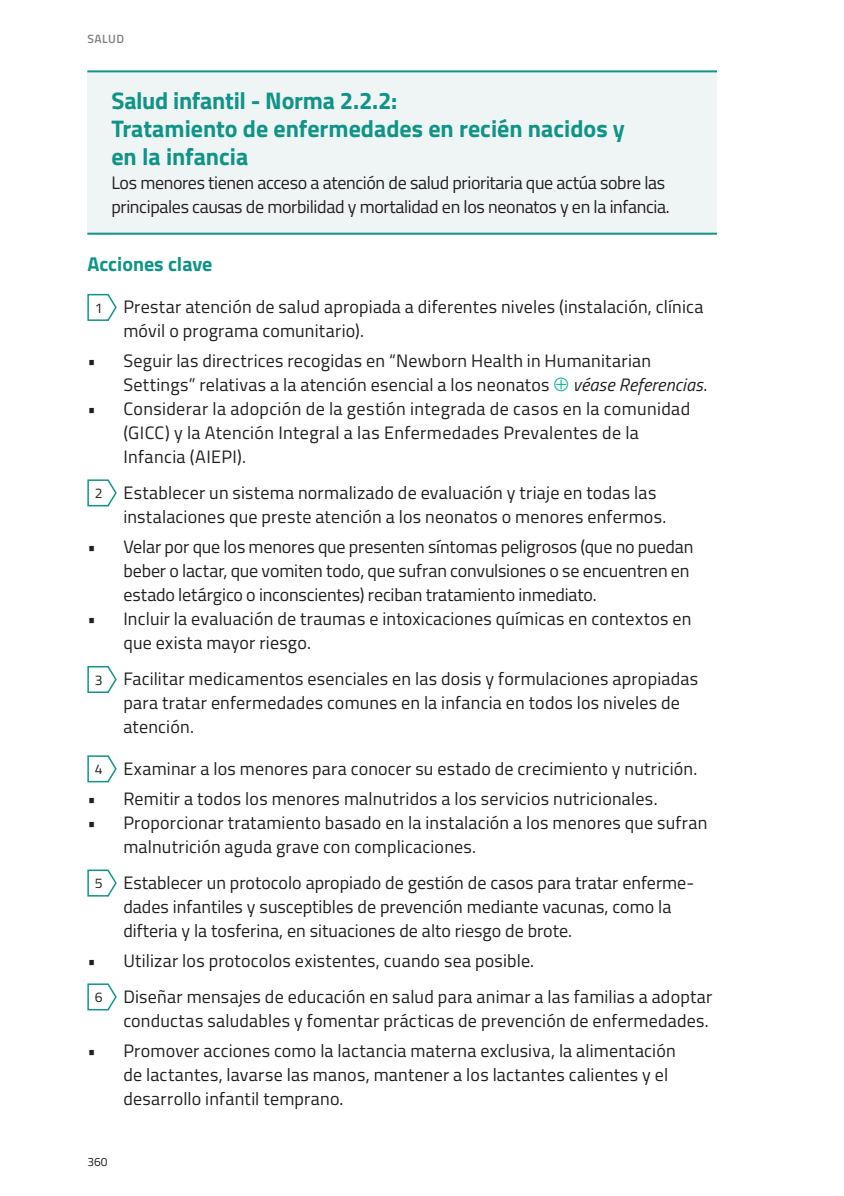
<style>
.page{position:relative;width:844px;height:1196px;background:#fff}
.page>*{position:absolute;margin:0;border:0;box-sizing:border-box;transform-origin:0 0}
.t1{font:700 24px/28px "Titillium Web";color:#109487}
.t2{font:700 20px "Titillium Web";color:#109487}
.t3{font:18px/24px "Titillium Web";letter-spacing:.01em;color:#231f20}
.t4{font:18px/24px "Titillium Web";letter-spacing:-.01em;color:#231f20}
.t5{font:18px/24px "Titillium Web";letter-spacing:-.02em;color:#231f20}
.t6{font:14px "Titillium Web";color:#231f20}
.t7{font:600 12px "Titillium Web";letter-spacing:.04em;color:#808285}
.t8{font:12px "Titillium Web";color:#231f20}
.s1{color:#0ab694}
.s2{font-style:italic}
</style>
<div class="page">
<div style="left:87px;top:71px;width:630px;height:163px;background:#eff5f4"></div>
<hr style="left:87px;top:70px;width:630px;height:2px;background:#109487">
<hr style="left:87px;top:233px;width:630px;height:2px;background:#109487">
<svg style="left:87px;top:479px;width:30px;height:28px"></svg>
<svg style="left:87px;top:293px;width:30px;height:28px"></svg>
<svg style="left:87px;top:666px;width:30px;height:27px"></svg>
<svg style="left:87px;top:755px;width:30px;height:28px"></svg>
<svg style="left:87px;top:983px;width:30px;height:28px"></svg>
<svg style="left:87px;top:869px;width:30px;height:28px"></svg>
<p class="t7" style="left:87px;top:30px;width:38px">SALUD</p>
<h1 class="t1" style="left:111px;top:86px;width:515px">Salud infantil - Norma 2.2.2:<br>Tratamiento de enfermedades en recién nacidos y en la infancia</h1>
<p class="t5" style="left:111px;top:170px;width:560px">Los menores tienen acceso a atención de salud prioritaria que actúa sobre las principales causas de morbilidad y mortalidad en los neonatos y en la infancia.</p>
<p class="t2" style="left:87px;top:248px;width:127px">Acciones clave</p>
<p class="t3" style="left:123px;top:294px;width:581px;text-indent:-36px">1. Prestar atención de salud apropiada a diferentes niveles (instalación, clínica móvil o programa comunitario).</p>
<p class="t3" style="left:123px;top:348px;width:585px;text-indent:-36px">• Seguir las directrices recogidas en “Newborn Health in Humanitarian<br>Settings” relativas a la atención esencial a los neonatos <span class="s1">⊕</span> <span class="s2">véase Referencias</span>.</p>
<p class="t3" style="left:123px;top:396px;width:568px;text-indent:-36px">• Considerar la adopción de la gestión integrada de casos en la comunidad (GICC) y la Atención Integral a las Enfermedades Prevalentes de la<br>Infancia (AIEPI).</p>
<p class="t3" style="left:123px;top:480px;width:544px;text-indent:-36px">1. Establecer un sistema normalizado de evaluación y triaje en todas las instalaciones que preste atención a los neonatos o menores enfermos.</p>
<p class="t4" style="left:123px;top:534px;width:572px;text-indent:-36px">• Velar por que los menores que presenten síntomas peligrosos (que no puedan beber o lactar, que vomiten todo, que sufran convulsiones o se encuentren en estado letárgico o inconscientes) reciban tratamiento inmediato.</p>
<p class="t3" style="left:123px;top:606px;width:569px;text-indent:-36px">• Incluir la evaluación de traumas e intoxicaciones químicas en contextos en que exista mayor riesgo.</p>
<p class="t3" style="left:123px;top:666px;width:576px;text-indent:-36px">1. Facilitar medicamentos esenciales en las dosis y formulaciones apropiadas para tratar enfermedades comunes en la infancia en todos los niveles de atención.</p>
<p class="t3" style="left:87px;top:756px;width:611px">1. Examinar a los menores para conocer su estado de crecimiento y nutrición.</p>
<p class="t3" style="left:87px;top:786px;width:571px">• Remitir a todos los menores malnutridos a los servicios nutricionales.</p>
<p class="t3" style="left:123px;top:810px;width:585px;text-indent:-36px">• Proporcionar tratamiento basado en la instalación a los menores que sufran malnutrición aguda grave con complicaciones.</p>
<p class="t3" style="left:123px;top:870px;width:572px;text-indent:-36px">1. Establecer un protocolo apropiado de gestión de casos para tratar enferme&shy;dades infantiles y susceptibles de prevención mediante vacunas, como la difteria y la tosferina, en situaciones de alto riesgo de brote.</p>
<p class="t3" style="left:87px;top:948px;width:448px">• Utilizar los protocolos existentes, cuando sea posible.</p>
<p class="t3" style="left:87px;top:984px;width:626px;text-align:right">1. Diseñar mensajes de educación en salud para animar a las familias a adoptar conductas saludables y fomentar prácticas de prevención de enfermedades.</p>
<p class="t3" style="left:123px;top:1038px;width:554px;text-indent:-36px">• Promover acciones como la lactancia materna exclusiva, la alimentación de lactantes, lavarse las manos, mantener a los lactantes calientes y el desarrollo infantil temprano.</p>
<p class="t6" style="left:95px;top:296px;width:9px">1</p>
<p class="t6" style="left:95px;top:482px;width:9px">2</p>
<p class="t6" style="left:95px;top:668px;width:9px">3</p>
<p class="t6" style="left:95px;top:758px;width:9px">4</p>
<p class="t6" style="left:95px;top:872px;width:9px">5</p>
<p class="t6" style="left:95px;top:986px;width:9px">6</p>
<p class="t8" style="left:87px;top:1152px;width:22px">360</p>
</div>
